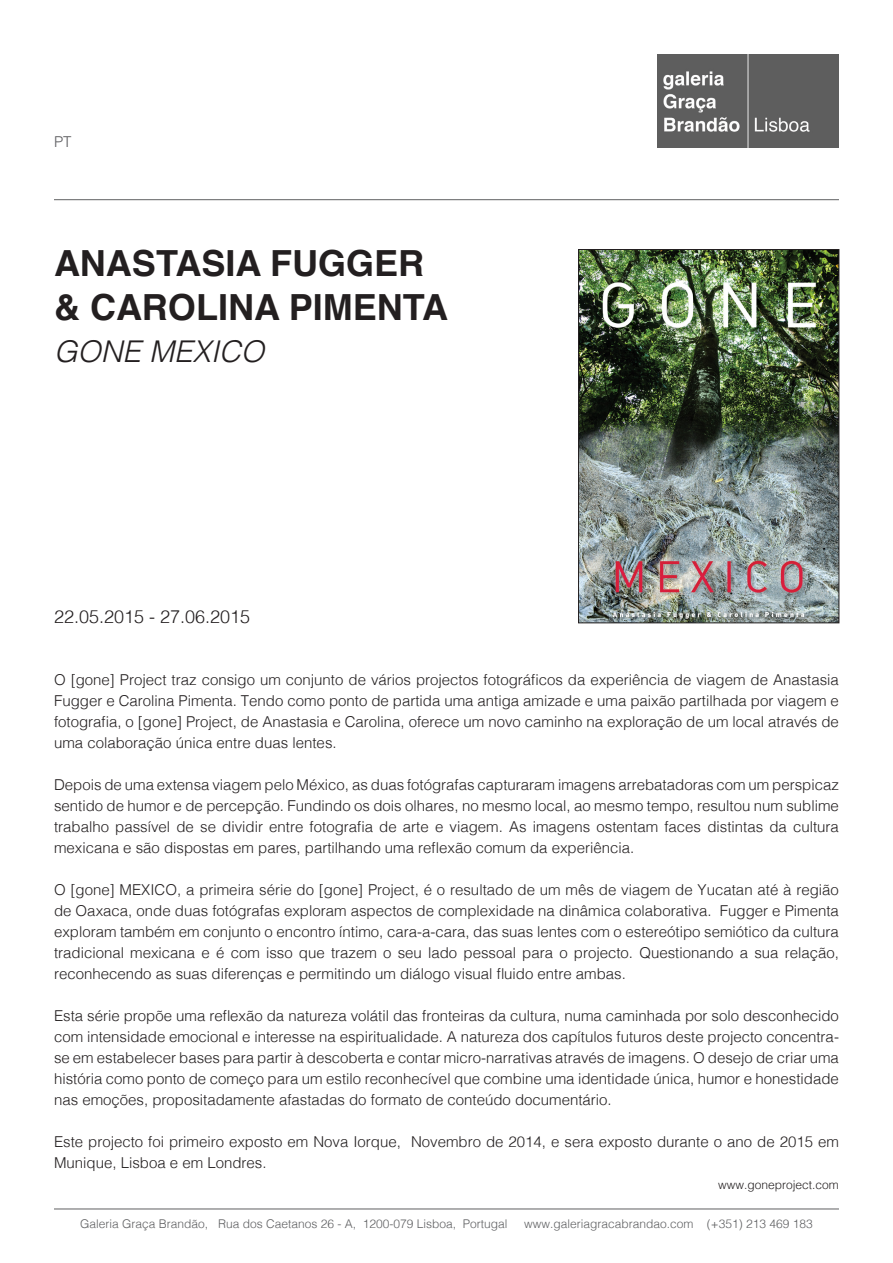
<style>
.page{position:relative;width:893px;height:1263px;background:#fff}
.page>*{position:absolute;margin:0;border:0;box-sizing:border-box;transform-origin:0 0}
.t1{font:700 36px/43.2px "Helvetica";color:#231f20}
.t2{font:italic 300 30px "Helvetica";color:#231f20}
.t3{font:300 18px "Helvetica";color:#231f20}
.t4{font:300 15px/21px "Helvetica";color:#231f20;text-align:justify}
.t5{font:300 15px "Helvetica";color:#5f5f62}
.t6{font:300 12px "Helvetica";color:#5f6062}
.t7{font:300 12px "Helvetica";color:#231f20}
</style>
<div class="page">
<img style="left:657px;top:54px;width:182px;height:93px">
<hr style="left:54px;top:199px;width:785px;height:1px;background:#5f6062">
<hr style="left:54px;top:1209px;width:785px;height:1px;background:#5f6062">
<img style="left:580px;top:251px;width:257px;height:370px">
<div style="left:578px;top:249px;width:261px;height:374px;border:1px solid #231f20"></div>
<p class="t5" style="left:54px;top:129px;width:19px">PT</p>
<p class="t1" style="left:54px;top:243px;width:396px">ANASTASIA FUGGER &amp; CAROLINA PIMENTA</p>
<p class="t2" style="left:54px;top:326px;width:212px">GONE MEXICO</p>
<p class="t3" style="left:54px;top:601px;width:198px">22.05.2015 - 27.06.2015</p>
<p class="t4" style="left:54px;top:668px;width:786px">O [gone] Project traz consigo um conjunto de vários projectos fotográficos da experiência de viagem de Anastasia Fugger e Carolina Pimenta. Tendo como ponto de partida uma antiga amizade e uma paixão partilhada por viagem e fotografia, o [gone] Project, de Anastasia e Carolina, oferece um novo caminho na exploração de um local através de uma colaboração única entre duas lentes.</p>
<p class="t4" style="left:54px;top:773px;width:786px">Depois de uma extensa viagem pelo México, as duas fotógrafas capturaram imagens arrebatadoras com um perspicaz sentido de humor e de percepção. Fundindo os dois olhares, no mesmo local, ao mesmo tempo, resultou num sublime trabalho passível de se dividir entre fotografia de arte e viagem. As imagens ostentam faces distintas da cultura mexicana e são dispostas em pares, partilhando uma reflexão comum da experiência.</p>
<p class="t4" style="left:54px;top:878px;width:786px">O [gone] MEXICO, a primeira série do [gone] Project, é o resultado de um mês de viagem de Yucatan até à região de Oaxaca, onde duas fotógrafas exploram aspectos de complexidade na dinâmica colaborativa. Fugger e Pimenta exploram também em conjunto o encontro íntimo, cara-a-cara, das suas lentes com o estereótipo semiótico da cultura tradicional mexicana e é com isso que trazem o seu lado pessoal para o projecto. Questionando a sua relação, reconhecendo as suas diferenças e permitindo um diálogo visual fluido entre ambas.</p>
<p class="t4" style="left:54px;top:1004px;width:786px">Esta série propõe uma reflexão da natureza volátil das fronteiras da cultura, numa caminhada por solo desconhecido com intensidade emocional e interesse na espiritualidade. A natureza dos capítulos futuros deste projecto concentra&shy;se em estabelecer bases para partir à descoberta e contar micro-narrativas através de imagens. O desejo de criar uma história como ponto de começo para um estilo reconhecível que combine uma identidade única, humor e honestidade nas emoções, propositadamente afastadas do formato de conteúdo documentário.</p>
<p class="t4" style="left:54px;top:1130px;width:786px">Este projecto foi primeiro exposto em Nova Iorque, Novembro de 2014, e sera exposto durante o ano de 2015 em<br>Munique, Lisboa e em Londres.</p>
<p class="t7" style="left:718px;top:1174px;width:122px">www.goneproject.com</p>
<p class="t6" style="left:80px;top:1214px;width:429px">Galeria Graça Brandão, Rua dos Caetanos 26 - A, 1200-079 Lisboa, Portugal</p>
<p class="t6" style="left:524px;top:1214px;width:290px">www.galeriagracabrandao.com (+351) 213 469 183</p>
</div>
